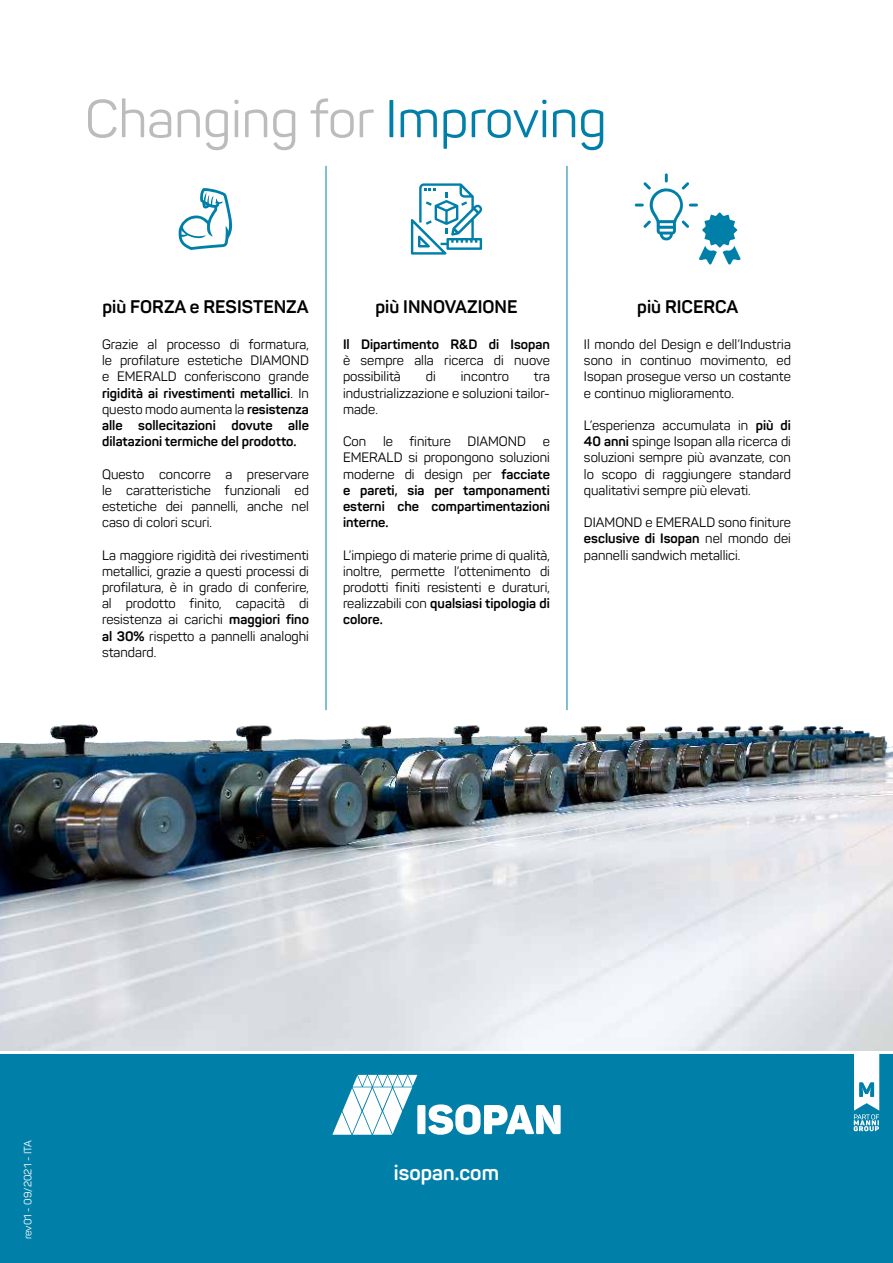
<style>
.page{position:relative;width:893px;height:1263px;background:#fff}
.page>*{position:absolute;margin:0;border:0;box-sizing:border-box;transform-origin:0 0}
.t1{font:52.5px "Panton";color:#bcbcbc}
.t2{font:700 21px "Panton";color:#fff}
.t3{font:700 18px "Panton";color:#000}
.t4{font:13.5px/16.2px "Panton";color:#000;text-align:justify}
.t5{font:700 13.5px/16.2px "Panton";color:#000;text-align:justify}
.t6{font:10.5px "Panton";color:#fff}
.s1{color:#007fa9}
.s2{font-weight:700}
.s3{font-weight:400}
</style>
<div class="page">
<div style="left:0;top:1054px;width:893px;height:209px;background:#007fa9"></div>
<svg style="left:854px;top:1050px;width:25px;height:81px"></svg>
<hr style="left:326px;top:166px;width:1px;height:106px;background:#007fa9">
<hr style="left:567px;top:166px;width:1px;height:106px;background:#007fa9">
<hr style="left:326px;top:272px;width:1px;height:64px;background:#007fa9">
<hr style="left:567px;top:272px;width:1px;height:64px;background:#007fa9">
<hr style="left:326px;top:336px;width:1px;height:374px;background:#007fa9">
<hr style="left:567px;top:336px;width:1px;height:374px;background:#007fa9">
<svg style="left:178px;top:188px;width:54px;height:62px"></svg>
<svg style="left:411px;top:183px;width:71px;height:72px"></svg>
<svg style="left:635px;top:173px;width:106px;height:92px"></svg>
<img style="left:0;top:695px;width:893px;height:355px">
<div style="left:417px;top:1105px;width:8px;height:29px;background:#fff;border-radius:2px"></div>
<svg style="left:428px;top:1104px;width:133px;height:31px"></svg>
<svg style="left:332px;top:1075px;width:85px;height:60px"></svg>
<h1 class="t1" style="left:85px;top:87px;width:523px">Changing for <span class="s1">Improving</span></h1>
<h3 class="t3" style="left:102px;top:295px;width:208px">più FORZA e RESISTENZA</h3>
<h3 class="t3" style="left:375px;top:295px;width:143px">più INNOVAZIONE</h3>
<h3 class="t3" style="left:637px;top:295px;width:103px">più RICERCA</h3>
<p class="t4" style="left:102px;top:336px;width:208px">Grazie al processo di formatura, le profilature estetiche DIAMOND e EMERALD conferiscono grande <span class="s2">rigidità ai rivestimenti metallici</span>. In questo modo aumenta la <span class="s2">resistenza alle sollecitazioni dovute alle dilatazioni termiche del prodotto.</span></p>
<p class="t4" style="left:102px;top:466px;width:208px">Questo concorre a preservare le caratteristiche funzionali ed estetiche dei pannelli, anche nel caso di colori scuri.</p>
<p class="t4" style="left:102px;top:547px;width:208px">La maggiore rigidità dei rivestimenti metallici, grazie a questi processi di profilatura, è in grado di conferire, al prodotto finito, capacità di resistenza ai carichi <span class="s2">maggiori fino al 30%</span> rispetto a pannelli analoghi standard.</p>
<p class="t4" style="left:584px;top:336px;width:208px">Il mondo del Design e dell’Industria sono in continuo movimento, ed Isopan prosegue verso un costante e continuo miglioramento.</p>
<p class="t4" style="left:584px;top:417px;width:208px">L’esperienza accumulata in <span class="s2">più di 40 anni</span> spinge Isopan alla ricerca di soluzioni sempre più avanzate, con lo scopo di raggiungere standard qualitativi sempre più elevati.</p>
<p class="t4" style="left:584px;top:514px;width:208px">DIAMOND e EMERALD sono finiture <span class="s2">esclusive di Isopan</span> nel mondo dei pannelli sandwich metallici.</p>
<p class="t5" style="left:343px;top:336px;width:208px">Il Dipartimento R&amp;D di Isopan</p>
<p class="t4" style="left:343px;top:352px;width:208px">è sempre alla ricerca di nuove possibilità</p>
<p class="t4" style="left:426px;top:369px;width:11px">di</p>
<p class="t4" style="left:461px;top:369px;width:50px">incontro</p>
<p class="t4" style="left:343px;top:369px;width:208px;text-indent:191px">tra industrializzazione e soluzioni tailor&shy;made.</p>
<p class="t5" style="left:343px;top:433px;width:208px"><span class="s3">Con le finiture DIAMOND e EMERALD si propongono soluzioni moderne di design per</span> facciate e pareti, sia per tamponamenti esterni che compartimentazioni interne.</p>
<p class="t4" style="left:343px;top:547px;width:208px">L’impiego di materie prime di qualità, inoltre, permette l’ottenimento di prodotti finiti resistenti e duraturi, realizzabili con <span class="s2">qualsiasi tipologia di colore.</span></p>
<p class="t6" style="left:21px;top:1239px;width:101px;rotate:-90deg">rev01 - 09/2021 - ITA</p>
<h2 class="t2" style="left:394px;top:1159px;width:107px">isopan.com</h2>
</div>
